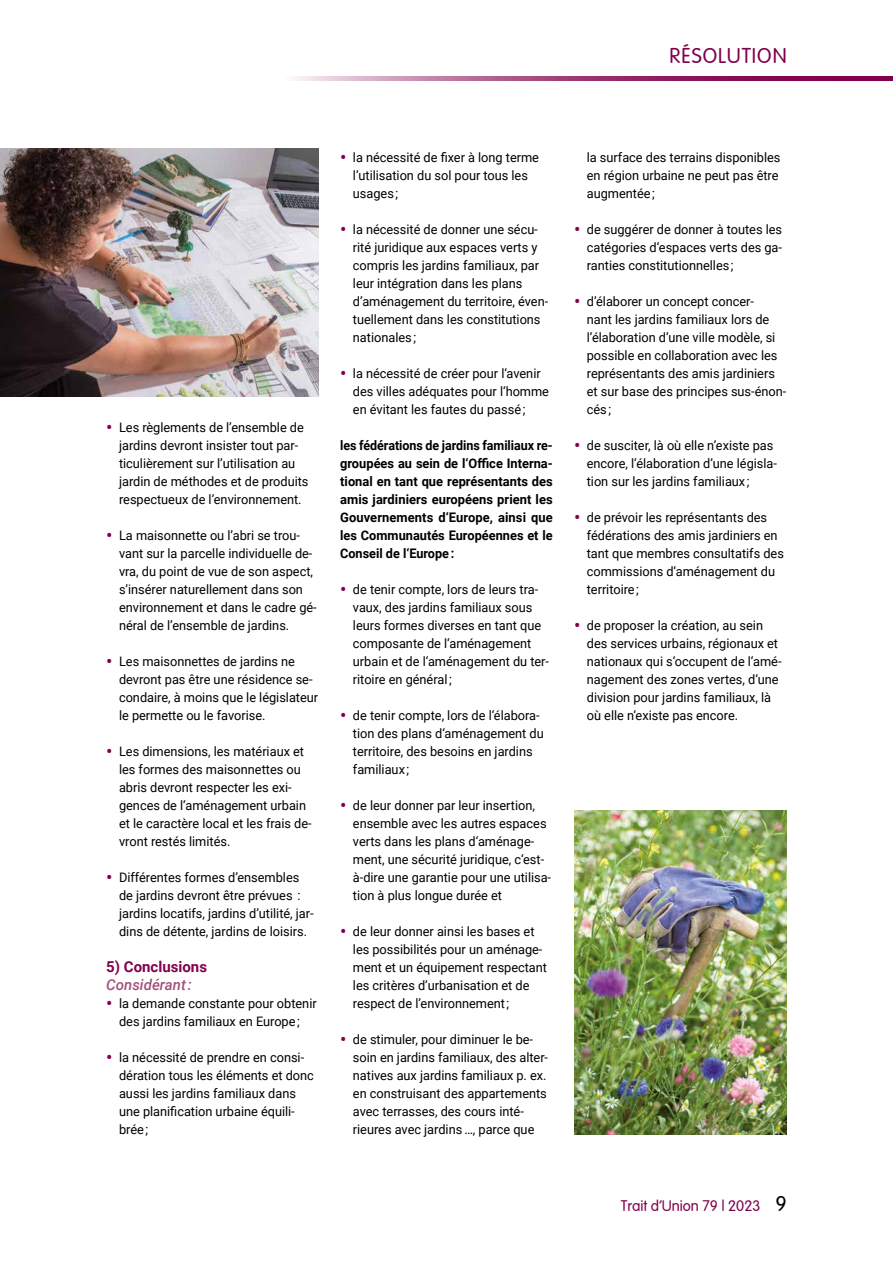
<style>
.page{position:relative;width:893px;height:1263px;background:#fff}
.page>*{position:absolute;margin:0;border:0;box-sizing:border-box;transform-origin:0 0}
.t1{font:21px "Vogue Plain";letter-spacing:.05em;color:#81004d}
.t2{font:15px "Vogue Plain";color:#81004d}
.t3{font:700 15px "Roboto";color:#81004d}
.t4{font:italic 500 15px "Roboto";color:#a2517b}
.t5{font:700 13.2px/18px "Roboto";color:#000;text-align:justify;scale:.95 1}
.t6{font:13.05px/18px "Roboto";color:#000}
.s1{font-size:19.5px;color:#81004d}
.s2{font-size:21px;color:#000}
</style>
<div class="page">
<svg style="left:295px;top:77px;width:598px;height:4px;background:#a54a80"></svg>
<img style="left:0;top:149px;width:319px;height:247px">
<img style="left:574px;top:810px;width:213px;height:324px">
<h1 class="t1" style="left:670px;top:44px;width:119px">RÉSOLUTION</h1>
<p class="t6" style="left:119px;top:418px;width:191px;text-indent:-13px"><span class="s1">•</span> Les règlements de l’ensemble de jardins devront insister tout par&shy;ticulièrement sur l’utilisation au jardin de méthodes et de produits respectueux de l’environnement.</p>
<p class="t6" style="left:119px;top:526px;width:199px;text-indent:-13px"><span class="s1">•</span> La maisonnette ou l’abri se trou&shy;vant sur la parcelle individuelle de&shy;vra, du point de vue de son aspect, s’insérer naturellement dans son environnement et dans le cadre gé&shy;néral de l’ensemble de jardins.</p>
<p class="t6" style="left:119px;top:652px;width:201px;text-indent:-13px"><span class="s1">•</span> Les maisonnettes de jardins ne devront pas être une résidence se&shy;condaire, à moins que le législateur le permette ou le favorise.</p>
<p class="t6" style="left:119px;top:742px;width:194px;text-indent:-13px"><span class="s1">•</span> Les dimensions, les matériaux et les formes des maisonnettes ou abris devront respecter les exi&shy;gences de l’aménagement urbain et le caractère local et les frais de&shy;vront restés limités.</p>
<p class="t6" style="left:119px;top:868px;width:196px;text-indent:-13px"><span class="s1">•</span> Différentes formes d’ensembles de jardins devront être prévues : jardins locatifs, jardins d’utilité, jar&shy;dins de détente, jardins de loisirs.</p>
<p class="t3" style="left:106px;top:956px;width:102px">5) Conclusions</p>
<p class="t4" style="left:106px;top:974px;width:87px">Considérant :</p>
<p class="t6" style="left:106px;top:994px;width:212px;text-align:center"><span class="s1">•</span> la demande constante pour obtenir des jardins familiaux en Europe ;</p>
<p class="t6" style="left:119px;top:1048px;width:196px;text-indent:-13px"><span class="s1">•</span> la nécessité de prendre en consi&shy;dération tous les éléments et donc aussi les jardins familiaux dans une planification urbaine équili&shy;brée ;</p>
<p class="t6" style="left:353px;top:148px;width:188px;text-indent:-13px"><span class="s1">•</span> la nécessité de fixer à long terme l’utilisation du sol pour tous les usages ;</p>
<p class="t6" style="left:353px;top:220px;width:197px;text-indent:-13px"><span class="s1">•</span> la nécessité de donner une sécu&shy;rité juridique aux espaces verts y compris les jardins familiaux, par leur intégration dans les plans d’aménagement du territoire, éven&shy;tuellement dans les constitutions nationales ;</p>
<p class="t6" style="left:353px;top:364px;width:198px;text-indent:-13px"><span class="s1">•</span> la nécessité de créer pour l‘avenir des villes adéquates pour l‘homme en évitant les fautes du passé ;</p>
<p class="t5" style="left:340px;top:436px;width:225px">les fédérations de jardins familiaux re&shy;groupées au sein de l‘Office Interna&shy;tional en tant que représentants des amis jardiniers européens prient les Gouvernements d‘Europe, ainsi que les Communautés Européennes et le Conseil de l‘Europe :</p>
<p class="t6" style="left:353px;top:580px;width:198px;text-indent:-13px"><span class="s1">•</span> de tenir compte, lors de leurs tra&shy;vaux, des jardins familiaux sous leurs formes diverses en tant que composante de l‘aménagement urbain et de l‘aménagement du ter&shy;ritoire en général ;</p>
<p class="t6" style="left:353px;top:706px;width:192px;text-indent:-13px"><span class="s1">•</span> de tenir compte, lors de l‘élabora&shy;tion des plans d‘aménagement du territoire, des besoins en jardins familiaux ;</p>
<p class="t6" style="left:353px;top:796px;width:200px;text-indent:-13px"><span class="s1">•</span> de leur donner par leur insertion, ensemble avec les autres espaces verts dans les plans d‘aménage&shy;ment, une sécurité juridique, c‘est&shy;à-dire une garantie pour une utilisa&shy;tion à plus longue durée et</p>
<p class="t6" style="left:353px;top:922px;width:196px;text-indent:-13px"><span class="s1">•</span> de leur donner ainsi les bases et les possibilités pour un aménage&shy;ment et un équipement respectant les critères d’urbanisation et de respect de l’environnement ;</p>
<p class="t6" style="left:353px;top:1030px;width:197px;text-indent:-13px"><span class="s1">•</span> de stimuler, pour diminuer le be&shy;soin en jardins familiaux, des alter&shy;natives aux jardins familiaux p. ex. en construisant des appartements avec terrasses, des cours inté&shy;rieures avec jardins …, parce que</p>
<p class="t6" style="left:587px;top:148px;width:195px">la surface des terrains disponibles en région urbaine ne peut pas être augmentée ;</p>
<p class="t6" style="left:587px;top:220px;width:197px;text-align:justify;text-indent:-13px"><span class="s1">•</span> de suggérer de donner à toutes les catégories d‘espaces verts des ga&shy;ranties constitutionnelles ;</p>
<p class="t6" style="left:587px;top:292px;width:201px;text-indent:-13px"><span class="s1">•</span> d’élaborer un concept concer-<br>nant les jardins familiaux lors de l’élaboration d’une ville modèle, si possible en collaboration avec les représentants des amis jardiniers et sur base des principes sus-énon&shy;cés ;</p>
<p class="t6" style="left:587px;top:436px;width:192px;text-indent:-13px"><span class="s1">•</span> de susciter, là où elle n’existe pas encore, l’élaboration d’une législa&shy;tion sur les jardins familiaux ;</p>
<p class="t6" style="left:587px;top:508px;width:199px;text-indent:-13px"><span class="s1">•</span> de prévoir les représentants des fédérations des amis jardiniers en tant que membres consultatifs des commissions d‘aménagement du territoire ;</p>
<p class="t6" style="left:587px;top:616px;width:196px;text-indent:-13px"><span class="s1">•</span> de proposer la création, au sein des services urbains, régionaux et nationaux qui s‘occupent de l‘amé&shy;nagement des zones vertes, d‘une division pour jardins familiaux, là où elle n‘existe pas encore.</p>
<p class="t2" style="left:621px;top:1197px;width:167px">Trait d’Union 79 | 2023 <span class="s2">9</span></p>
</div>
